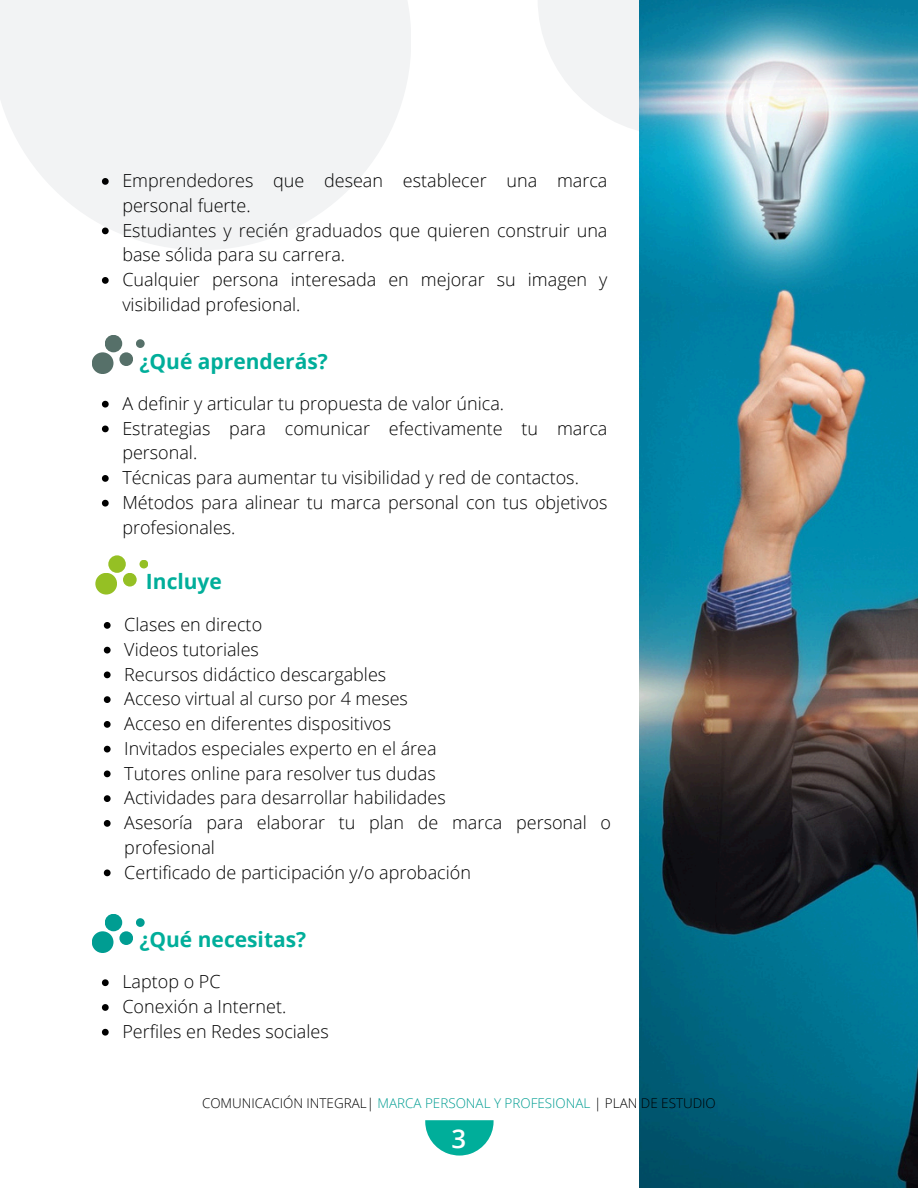
<style>
.page{position:relative;width:918px;height:1188px;background:#fff}
.page>*{position:absolute;margin:0;border:0;box-sizing:border-box;transform-origin:0 0}
.t1{font:600 25.8px "Open Sans";color:#fff}
.t2{font:700 21px "Open Sans";color:#00ae9a}
.t3{font:300 18px/24.8px "Open Sans";color:#000}
.t4{font:300 13.5px "Open Sans";color:#000}
.s1{color:#009d92}
</style>
<div class="page">
<div style="left:538px;top:0;width:274px;height:136px;background:linear-gradient(to bottom,#eff1f2,#fcfcfc)"></div>
<div style="left:0;top:0;width:411px;height:250px;background:linear-gradient(to right,#f4f5f5,#f5f5f6)"></div>
<svg style="left:425px;top:1120px;width:69px;height:36px"></svg>
<div style="left:95px;top:573px;width:22px;height:22px;background:#95c024;border-radius:50%"></div>
<div style="left:108px;top:555px;width:18px;height:18px;background:#95c024;border-radius:50%"></div>
<div style="left:139px;top:560px;width:9px;height:8px;background:#95c024;border-radius:50%"></div>
<div style="left:123px;top:573px;width:14px;height:14px;background:#95c024;border-radius:50%"></div>
<div style="left:92px;top:931px;width:22px;height:22px;background:#009d92;border-radius:50%"></div>
<div style="left:105px;top:914px;width:17px;height:17px;background:#009d92;border-radius:50%"></div>
<div style="left:136px;top:918px;width:9px;height:9px;background:#009d92;border-radius:50%"></div>
<div style="left:119px;top:931px;width:14px;height:14px;background:#009d92;border-radius:50%"></div>
<img style="left:640px;top:0;width:278px;height:1188px">
<div style="left:92px;top:352px;width:22px;height:22px;background:#567069;border-radius:50%"></div>
<div style="left:105px;top:335px;width:17px;height:17px;background:#567069;border-radius:50%"></div>
<div style="left:136px;top:339px;width:9px;height:9px;background:#567069;border-radius:50%"></div>
<div style="left:119px;top:352px;width:14px;height:14px;background:#567069;border-radius:50%"></div>
<svg style="left:104px;top:622px;width:7px;height:7px"></svg>
<svg style="left:104px;top:647px;width:7px;height:7px"></svg>
<svg style="left:104px;top:672px;width:7px;height:6px"></svg>
<svg style="left:104px;top:696px;width:7px;height:7px"></svg>
<svg style="left:104px;top:721px;width:7px;height:7px"></svg>
<svg style="left:104px;top:746px;width:7px;height:7px"></svg>
<svg style="left:104px;top:771px;width:7px;height:6px"></svg>
<svg style="left:104px;top:795px;width:7px;height:7px"></svg>
<svg style="left:104px;top:820px;width:7px;height:7px"></svg>
<svg style="left:104px;top:870px;width:7px;height:6px"></svg>
<svg style="left:102px;top:979px;width:7px;height:7px"></svg>
<svg style="left:102px;top:1004px;width:7px;height:7px"></svg>
<svg style="left:102px;top:1029px;width:7px;height:7px"></svg>
<svg style="left:102px;top:401px;width:7px;height:7px"></svg>
<svg style="left:102px;top:426px;width:7px;height:6px"></svg>
<svg style="left:102px;top:475px;width:7px;height:7px"></svg>
<svg style="left:102px;top:500px;width:7px;height:7px"></svg>
<svg style="left:102px;top:178px;width:7px;height:7px"></svg>
<svg style="left:102px;top:228px;width:7px;height:6px"></svg>
<svg style="left:102px;top:277px;width:7px;height:7px"></svg>
<p class="t3" style="left:122px;top:168px;width:487px">Emprendedores que desean establecer una marca personal fuerte.</p>
<p class="t3" style="left:122px;top:217px;width:487px">Estudiantes y recién graduados que quieren construir una base sólida para su carrera.</p>
<p class="t3" style="left:122px;top:267px;width:487px">Cualquier persona interesada en mejorar su imagen y visibilidad profesional.</p>
<p class="t2" style="left:140px;top:346px;width:190px">¿Qué aprenderás?</p>
<p class="t3" style="left:122px;top:390px;width:383px">A definir y articular tu propuesta de valor única.</p>
<p class="t3" style="left:122px;top:415px;width:487px">Estrategias para comunicar efectivamente tu marca personal.</p>
<h1 class="t3" style="left:122px;top:465px;width:458px">Técnicas para aumentar tu visibilidad y red de contactos.</h1>
<p class="t3" style="left:122px;top:489px;width:487px">Métodos para alinear tu marca personal con tus objetivos profesionales.</p>
<p class="t2" style="left:146px;top:566px;width:78px">Incluye</p>
<p class="t3" style="left:124px;top:612px;width:139px">Clases en directo</p>
<h1 class="t3" style="left:124px;top:636px;width:136px">Videos tutoriales</h1>
<p class="t3" style="left:124px;top:661px;width:263px">Recursos didáctico descargables</p>
<p class="t3" style="left:124px;top:686px;width:285px">Acceso virtual al curso por 4 meses</p>
<p class="t3" style="left:124px;top:711px;width:268px">Acceso en diferentes dispositivos</p>
<p class="t3" style="left:124px;top:735px;width:314px">Invitados especiales experto en el área</p>
<h1 class="t3" style="left:124px;top:760px;width:313px">Tutores online para resolver tus dudas</h1>
<p class="t3" style="left:124px;top:785px;width:323px">Actividades para desarrollar habilidades</p>
<p class="t3" style="left:124px;top:810px;width:488px">Asesoría para elaborar tu plan de marca personal o profesional</p>
<p class="t3" style="left:124px;top:859px;width:348px">Certificado de participación y/o aprobación</p>
<p class="t2" style="left:139px;top:925px;width:168px">¿Qué necesitas?</p>
<p class="t3" style="left:122px;top:969px;width:100px">Laptop o PC</p>
<p class="t3" style="left:122px;top:994px;width:165px">Conexión a Internet.</p>
<p class="t3" style="left:122px;top:1018px;width:208px">Perfiles en Redes sociales</p>
<p class="t4" style="left:202px;top:1094px;width:515px">COMUNICACIÓN INTEGRAL| <span class="s1">MARCA PERSONAL Y PROFESIONAL</span> | PLAN DE ESTUDIO</p>
<p class="t1" style="left:452px;top:1120px;width:16px">3</p>
</div>
